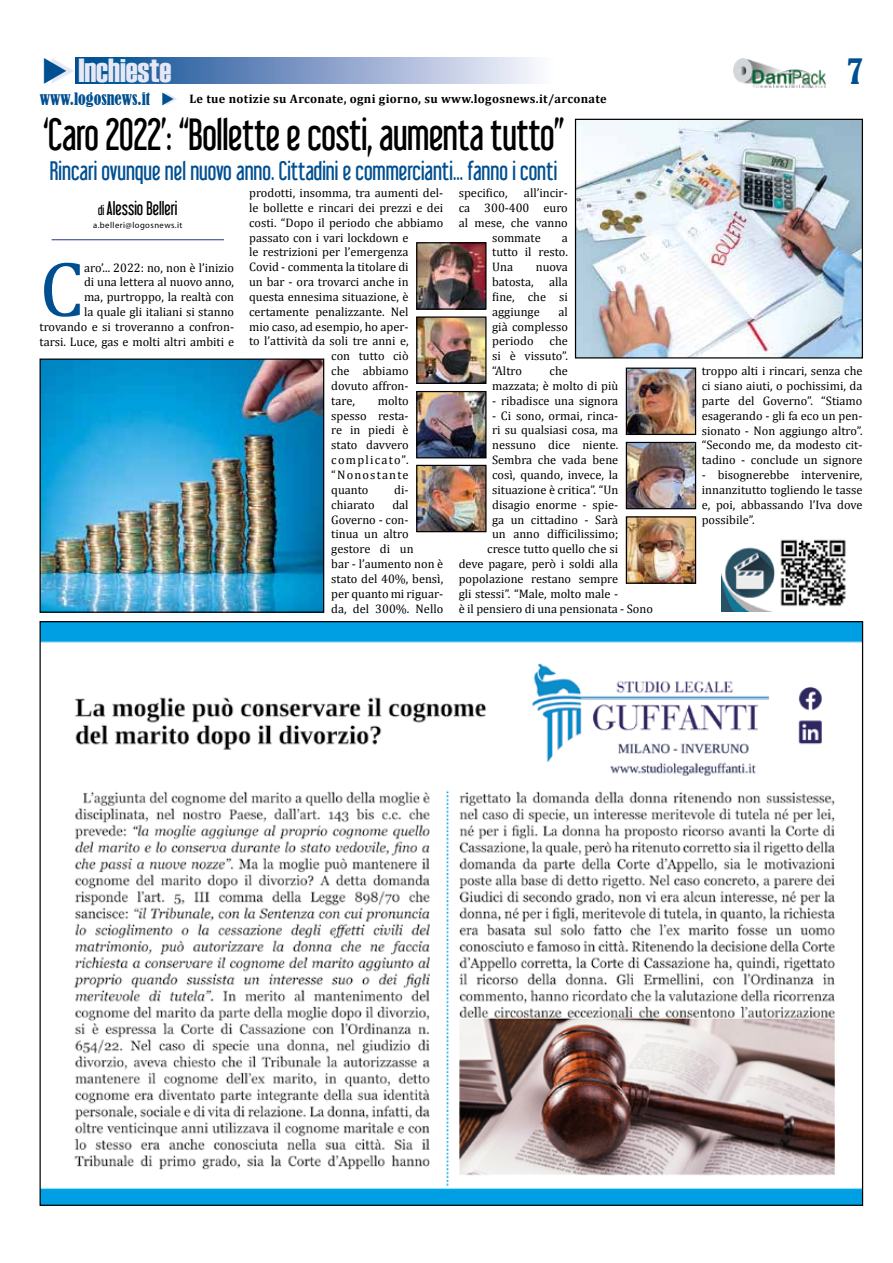
<style>
.page{position:relative;width:893px;height:1263px;background:#fff}
.page>*{position:absolute;margin:0;border:0;box-sizing:border-box;transform-origin:0 0}
.t1{font:79.2px "Cambria";color:#004f91}
.t2{font:39.6px "Libel Suit";letter-spacing:-.01em;color:#000}
.t3{font:33.3px "Haettenschweiler";color:#e6e9f5}
.t4{font:condensed 32.1px "Bernard";color:#004f91}
.t5{font:23.55px "Libel Suit";color:#004f91}
.t6{font:17.25px "Libel Suit";color:#000}
.t7{font:condensed 16.05px "Bernard";color:#004f91}
.t8{font:12.3px/14.9px "Cambria";color:#000;text-align:justify}
.t9{font:700 12.3px "Cambria";letter-spacing:.025em;color:#000}
.t10{font:8.7px "Myriad Pro";letter-spacing:.05em;color:#000}
.s1{font-size:12.3px}
</style>
<div class="page">
<svg style="left:76px;top:58px;width:460px;height:25px;background:#799ac5"></svg>
<img style="left:733px;top:59px;width:92px;height:30px">
<img style="left:42px;top:623px;width:819px;height:581px">
<hr style="left:52px;top:239px;width:172px;height:1px;background:#283583">
<img style="left:721px;top:539px;width:125px;height:72px">
<img style="left:628px;top:518px;width:66px;height:64px">
<div style="left:626px;top:516px;width:70px;height:68px;border:1px solid #000"></div>
<img style="left:628px;top:370px;width:66px;height:63px">
<div style="left:626px;top:368px;width:70px;height:67px;border:1px solid #000"></div>
<img style="left:628px;top:444px;width:66px;height:63px">
<div style="left:626px;top:442px;width:70px;height:67px;border:1px solid #000"></div>
<img style="left:418px;top:393px;width:67px;height:63px">
<div style="left:416px;top:391px;width:71px;height:67px;border:1px solid #000"></div>
<img style="left:418px;top:244px;width:67px;height:64px">
<div style="left:416px;top:242px;width:71px;height:68px;border:1px solid #000"></div>
<img style="left:418px;top:318px;width:67px;height:64px">
<div style="left:416px;top:316px;width:71px;height:68px;border:1px solid #000"></div>
<img style="left:418px;top:467px;width:67px;height:63px">
<div style="left:416px;top:465px;width:71px;height:67px;border:1px solid #000"></div>
<img style="left:577px;top:121px;width:284px;height:235px">
<div style="left:575px;top:119px;width:288px;height:239px;border:1px solid #000"></div>
<img style="left:42px;top:360px;width:280px;height:251px">
<div style="left:40px;top:358px;width:284px;height:255px;border:1px solid #000"></div>
<h3 class="t3" style="left:78px;top:52px;width:94px">Inchieste</h3>
<h3 class="t4" style="left:847px;top:53px;width:17px">7</h3>
<h3 class="t7" style="left:40px;top:90px;width:112px">www.logosnews.it</h3>
<p class="t9" style="left:189px;top:90px;width:419px">Le tue notizie su Arconate, ogni giorno, su www.logosnews.it/arconate</p>
<h2 class="t2" style="left:43px;top:111px;width:523px">‘Caro 2022’: “Bollette e costi, aumenta tutto”</h2>
<h3 class="t5" style="left:50px;top:156px;width:509px">Rincari ovunque nel nuovo anno. Cittadini e commercianti... fanno i conti</h3>
<h3 class="t6" style="left:98px;top:198px;width:81px"><span class="s1">di</span> Alessio Belleri</h3>
<p class="t10" style="left:93px;top:220px;width:91px">a.belleri@logosnews.it</p>
<h1 class="t1" style="left:40px;top:242px;width:46px">C</h1>
<p class="t8" style="left:40px;top:260px;width:196px;text-align:right">aro’... 2022: no, non è l’inizio<br>di una lettera al nuovo anno,<br>ma, purtroppo, la realtà con<br>la quale gli italiani si stanno trovando e si troveranno a confron&shy;tarsi. Luce, gas e molti altri ambiti e</p>
<p class="t8" style="left:249px;top:185px;width:196px">prodotti, insomma, tra aumenti del-</p>
<p class="t8" style="left:249px;top:200px;width:196px">le bollette e rincari dei prezzi e dei</p>
<p class="t8" style="left:249px;top:215px;width:196px">costi. “Dopo il periodo che abbiamo</p>
<p class="t8" style="left:249px;top:230px;width:161px">passato con i vari lockdown e</p>
<p class="t8" style="left:249px;top:245px;width:161px">le restrizioni per l’emergenza</p>
<p class="t8" style="left:249px;top:260px;width:161px">Covid - commenta la titolare di</p>
<p class="t8" style="left:249px;top:274px;width:161px">un bar - ora trovarci anche in</p>
<p class="t8" style="left:249px;top:289px;width:161px">questa ennesima situazione, è</p>
<p class="t8" style="left:249px;top:304px;width:161px">certamente penalizzante. Nel</p>
<p class="t8" style="left:249px;top:319px;width:161px">mio caso, ad esempio, ho aper-</p>
<p class="t8" style="left:249px;top:334px;width:161px">to l’attività da soli tre anni e,</p>
<p class="t8" style="left:331px;top:349px;width:79px">con tutto ciò</p>
<p class="t8" style="left:331px;top:363px;width:79px">che abbiamo</p>
<p class="t8" style="left:331px;top:378px;width:79px">dovuto affron-</p>
<p class="t8" style="left:331px;top:393px;width:25px">tare,</p>
<p class="t8" style="left:331px;top:393px;width:79px;text-indent:46px">molto spesso resta&shy;re in piedi è stato davvero complicato”. “Nonostante quanto</p>
<p class="t8" style="left:394px;top:482px;width:16px">di-</p>
<p class="t8" style="left:331px;top:497px;width:113px;text-align:left;text-indent:61px">dal<br>Governo - con-<br>tinua un altro gestore di un<br>bar - l’aumento non è stato del 40%, bensì, per quanto mi riguar&shy;da, del 300%. Nello</p>
<p class="t8" style="left:331px;top:497px;width:45px">chiarato</p>
<p class="t8" style="left:459px;top:185px;width:50px">specifico,</p>
<p class="t8" style="left:524px;top:185px;width:45px">all’incir-</p>
<p class="t8" style="left:459px;top:200px;width:111px">ca 300-400 euro</p>
<p class="t8" style="left:459px;top:215px;width:111px">al mese, che vanno</p>
<p class="t8" style="left:492px;top:230px;width:50px">sommate</p>
<p class="t8" style="left:492px;top:230px;width:77px;text-indent:70px">a tutto il resto.<br>Una</p>
<p class="t8" style="left:492px;top:260px;width:77px;text-indent:44px">nuova batosta, alla fine, che si aggiunge</p>
<p class="t8" style="left:492px;top:304px;width:77px;text-indent:66px">al già complesso periodo</p>
<p class="t8" style="left:492px;top:334px;width:77px;text-indent:57px">che si è vissuto”. “Altro</p>
<p class="t8" style="left:492px;top:363px;width:128px;text-align:center">che<br>mazzata; è molto di più</p>
<p class="t8" style="left:492px;top:393px;width:128px">- ribadisce una signora</p>
<p class="t8" style="left:492px;top:408px;width:128px">- Ci sono, ormai, rinca-</p>
<p class="t8" style="left:492px;top:423px;width:128px">ri su qualsiasi cosa, ma</p>
<p class="t8" style="left:492px;top:438px;width:128px">nessuno dice niente.</p>
<p class="t8" style="left:492px;top:452px;width:128px">Sembra che vada bene</p>
<p class="t8" style="left:492px;top:467px;width:128px">così, quando, invece, la</p>
<p class="t8" style="left:492px;top:482px;width:128px">situazione è critica”. “Un</p>
<p class="t8" style="left:492px;top:497px;width:128px">disagio enorme - spie-</p>
<p class="t8" style="left:492px;top:512px;width:128px">ga un cittadino - Sarà</p>
<p class="t8" style="left:492px;top:527px;width:128px">un anno difficilissimo;</p>
<p class="t8" style="left:487px;top:541px;width:133px">cresce tutto quello che si</p>
<p class="t8" style="left:459px;top:556px;width:161px">deve pagare, però i soldi alla</p>
<p class="t8" style="left:459px;top:571px;width:161px">popolazione restano sempre</p>
<p class="t8" style="left:459px;top:586px;width:161px">gli stessi”. “Male, molto male -</p>
<p class="t8" style="left:459px;top:601px;width:196px">è il pensiero di una pensionata - Sono</p>
<p class="t8" style="left:702px;top:363px;width:162px">troppo alti i rincari, senza che ci siano aiuti, o pochissimi, da parte del Governo”. “Stiamo esagerando - gli fa eco un pen&shy;sionato - Non aggiungo altro”. “Secondo me, da modesto cit&shy;tadino - conclude un signore</p>
<p class="t8" style="left:702px;top:467px;width:162px">- bisognerebbe intervenire, innanzitutto togliendo le tasse e, poi, abbassando l’Iva dove possibile”.</p>
</div>
